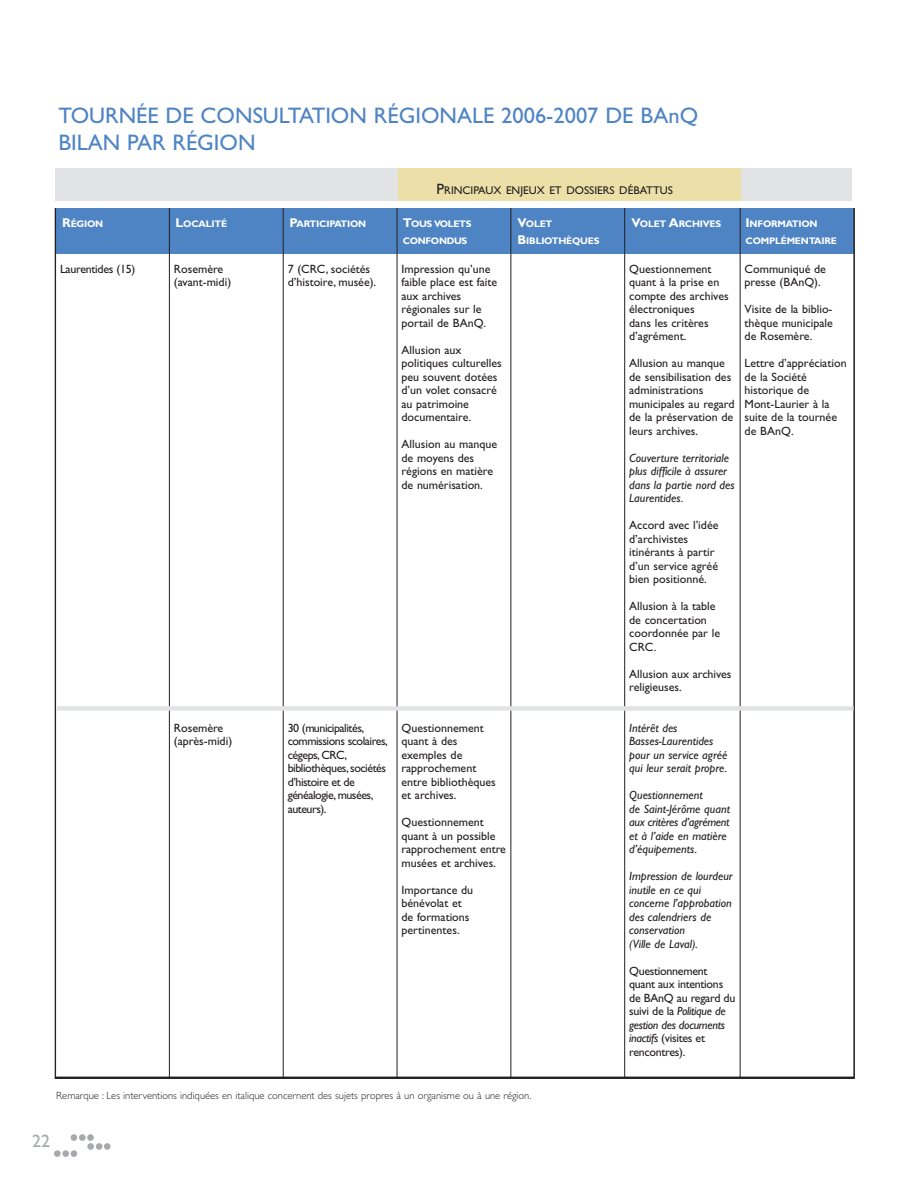
<style>
.page{position:relative;width:918px;height:1188px;background:#fff}
.page>*{position:absolute;margin:0;border:0;box-sizing:border-box;transform-origin:0 0}
.t1{font:22.5px/27px "Gill Sans";color:#4e84c4}
.t2{font:18px "Gill Sans";color:#a7a9ac}
.t3{font:12px/13.5px "Gill Sans";color:#231f20}
.t4{font:italic 12px/13.5px "Gill Sans";color:#231f20}
.t5{font:12px/13.5px "Gill Sans";letter-spacing:-.025em;color:#231f20}
.t6{font:12px/13.5px "Gill Sans";letter-spacing:-.04em;color:#231f20}
.t7{font:11.25px "Gill Sans";color:#231f20}
.t8{font:300 10.5px "Gill Sans";color:#231f20}
.t9{font:700 9.6px "Gill Sans";letter-spacing:-.02em;color:#fff}
.s1{font-size:15px}
.s2{font-size:12.75px}
.s3{font-style:italic}
</style>
<div class="page">
<div style="left:87px;top:1134px;width:7px;height:7px;background:#a7a9ac;border-radius:50%"></div>
<div style="left:79px;top:1134px;width:7px;height:7px;background:#a7a9ac;border-radius:50%"></div>
<div style="left:71px;top:1134px;width:6px;height:7px;background:#a7a9ac;border-radius:50%"></div>
<div style="left:104px;top:1143px;width:7px;height:7px;background:#a7a9ac;border-radius:50%"></div>
<div style="left:96px;top:1143px;width:6px;height:7px;background:#a7a9ac;border-radius:50%"></div>
<div style="left:87px;top:1143px;width:7px;height:7px;background:#a7a9ac;border-radius:50%"></div>
<div style="left:71px;top:1150px;width:6px;height:7px;background:#a7a9ac;border-radius:50%"></div>
<div style="left:62px;top:1150px;width:7px;height:7px;background:#a7a9ac;border-radius:50%"></div>
<div style="left:54px;top:1150px;width:7px;height:7px;background:#a7a9ac;border-radius:50%"></div>
<div style="left:56px;top:169px;width:796px;height:32px;background:#e2e3e4"></div>
<div style="left:398px;top:169px;width:342px;height:32px;background:#ecdfa8"></div>
<div style="left:56px;top:207px;width:798px;height:47px;background:#4e84c4"></div>
<hr style="left:55px;top:204px;width:1px;height:874px;background:#231f20">
<hr style="left:169px;top:204px;width:1px;height:874px;background:#231f20">
<hr style="left:283px;top:204px;width:1px;height:874px;background:#231f20">
<hr style="left:397px;top:204px;width:1px;height:874px;background:#231f20">
<hr style="left:511px;top:204px;width:1px;height:874px;background:#231f20">
<hr style="left:624px;top:204px;width:1px;height:874px;background:#231f20">
<hr style="left:740px;top:204px;width:1px;height:874px;background:#231f20">
<hr style="left:854px;top:204px;width:1px;height:874px;background:#231f20">
<hr style="left:56px;top:1077px;width:798px;height:1px;background:#231f20">
<div style="left:49px;top:202px;width:807px;height:6px;background:#fff"></div>
<div style="left:57px;top:706px;width:797px;height:5px;background:#e2e3e4"></div>
<h1 class="t1" style="left:59px;top:105px;width:641px">TOURNÉE DE CONSULTATION RÉGIONALE 2006-2007 DE BAnQ<br>BILAN PAR RÉGION</h1>
<p class="t7" style="left:437px;top:186px;width:238px"><span class="s1">P</span>RINCIPAUX ENJEUX ET DOSSIERS DÉBATTUS</p>
<p class="t9" style="left:62px;top:221px;width:43px"><span class="s2">R</span>ÉGION</p>
<p class="t9" style="left:176px;top:221px;width:53px"><span class="s2">L</span>OCALITÉ</p>
<p class="t9" style="left:290px;top:221px;width:78px"><span class="s2">P</span>ARTICIPATION</p>
<p class="t9" style="left:403px;top:221px;width:70px"><span class="s2">T</span>OUS VOLETS</p>
<p class="t9" style="left:518px;top:221px;width:36px"><span class="s2">V</span>OLET</p>
<p class="t9" style="left:632px;top:221px;width:91px"><span class="s2">V</span>OLET <span class="s2">A</span>RCHIVES</p>
<p class="t9" style="left:746px;top:221px;width:74px"><span class="s2">I</span>NFORMATION</p>
<p class="t9" style="left:403px;top:237px;width:66px">CONFONDUS</p>
<p class="t9" style="left:518px;top:237px;width:84px"><span class="s2">B</span>IBLIOTHÈQUES</p>
<p class="t9" style="left:746px;top:237px;width:93px">COMPLÉMENTAIRE</p>
<p class="t5" style="left:60px;top:263px;width:77px">Laurentides (15)</p>
<p class="t3" style="left:174px;top:263px;width:59px">Rosemère (avant-midi)</p>
<p class="t3" style="left:288px;top:263px;width:90px">7 (CRC, sociétés d’histoire, musée).</p>
<p class="t3" style="left:402px;top:264px;width:97px">Impression qu’une faible place est faite aux archives régionales sur le portail de BAnQ.</p>
<p class="t3" style="left:402px;top:345px;width:102px">Allusion aux politiques culturelles peu souvent dotées d’un volet consacré au patrimoine documentaire.</p>
<p class="t3" style="left:402px;top:439px;width:97px">Allusion au manque de moyens des régions en matière de numérisation.</p>
<p class="t3" style="left:174px;top:722px;width:60px">Rosemère (après-midi)</p>
<p class="t6" style="left:288px;top:722px;width:102px">30 (municipalités, commissions scolaires, cégeps, CRC, bibliothèques, sociétés d’histoire et de généalogie, musées, auteurs).</p>
<p class="t3" style="left:402px;top:723px;width:96px">Questionnement quant à des exemples de rapprochement entre bibliothèques et archives.</p>
<p class="t3" style="left:402px;top:817px;width:106px">Questionnement quant à un possible rapprochement entre musées et archives.</p>
<p class="t3" style="left:402px;top:885px;width:73px">Importance du bénévolat et de formations pertinentes.</p>
<p class="t8" style="left:56px;top:1092px;width:476px">Remarque : Les interventions indiquées en italique concernent des sujets propres à un organisme ou à une région.</p>
<h2 class="t2" style="left:32px;top:1134px;width:19px">22</h2>
<p class="t3" style="left:629px;top:263px;width:101px">Questionnement quant à la prise en compte des archives électroniques<br>dans les critères d’agrément.</p>
<p class="t3" style="left:629px;top:358px;width:107px">Allusion au manque de sensibilisation des administrations municipales au regard de la préservation de leurs archives.</p>
<p class="t4" style="left:629px;top:452px;width:107px">Couverture territoriale plus difficile à assurer dans la partie nord des<br>Laurentides.</p>
<p class="t3" style="left:629px;top:520px;width:91px">Accord avec l’idée d’archivistes itinérants à partir d’un service agréé bien positionné.</p>
<p class="t3" style="left:629px;top:601px;width:92px">Allusion à la table de concertation coordonnée par le<br>CRC.</p>
<p class="t3" style="left:629px;top:668px;width:104px">Allusion aux archives religieuses.</p>
<p class="t4" style="left:629px;top:722px;width:100px">Intérêt des<br>Basses-Laurentides pour un service agréé qui leur serait propre.</p>
<p class="t4" style="left:629px;top:790px;width:102px">Questionnement<br>de Saint-Jérôme quant aux critères d’agrément et à l’aide en matière d’équipements.</p>
<p class="t4" style="left:629px;top:871px;width:105px">Impression de lourdeur inutile en ce qui concerne l’approbation des calendriers de conservation<br>(Ville de Laval).</p>
<p class="t5" style="left:629px;top:965px;width:108px">Questionnement quant aux intentions de BAnQ au regard du suivi de la <span class="s3">Politique de gestion des documents inactifs</span> (visites et rencontres).</p>
<p class="t3" style="left:745px;top:263px;width:83px">Communiqué de presse (BAnQ).</p>
<p class="t3" style="left:745px;top:304px;width:90px;text-align:justify">Visite de la biblio&shy;thèque municipale de Rosemère.</p>
<p class="t3" style="left:745px;top:358px;width:104px">Lettre d’appréciation de la Société historique de<br>Mont-Laurier à la suite de la tournée de BAnQ.</p>
</div>
